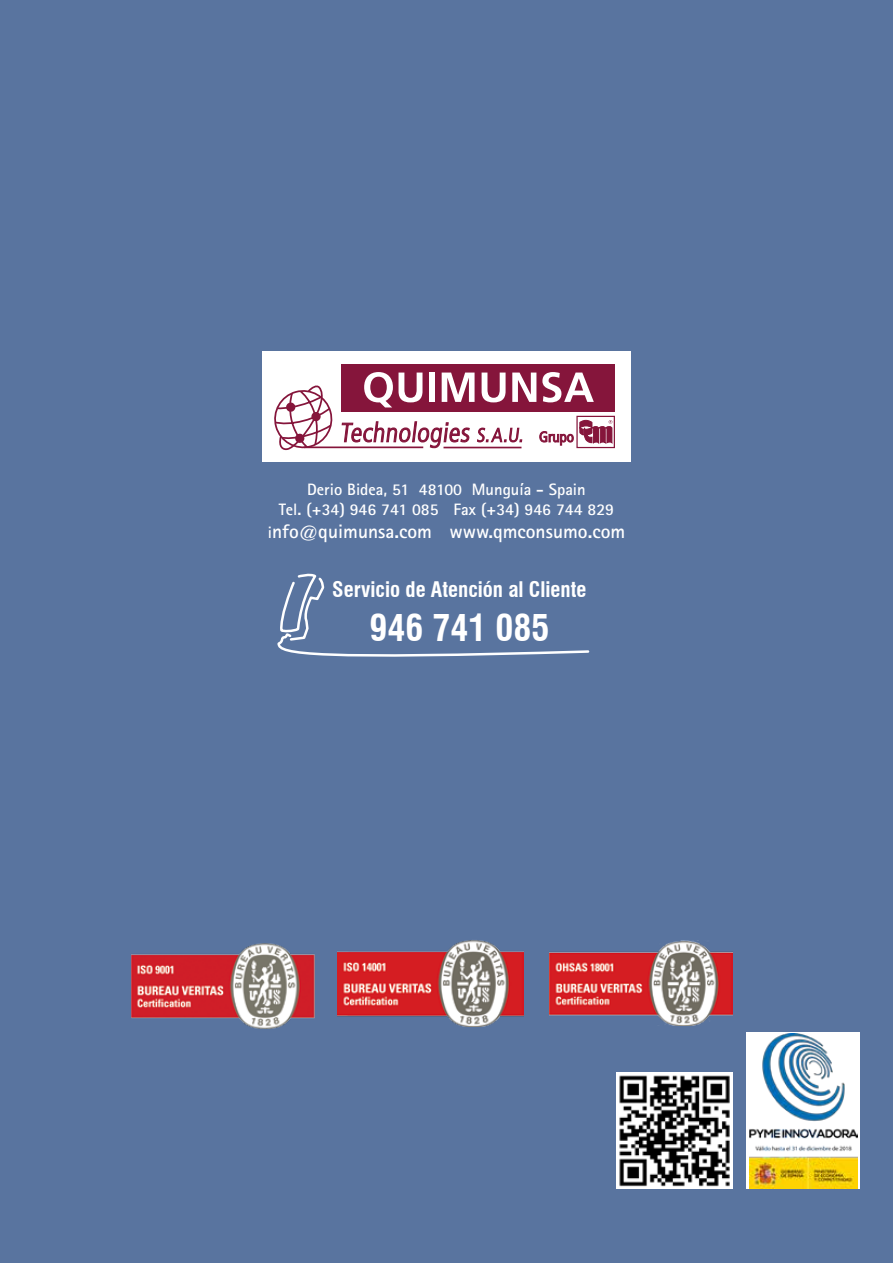
<style>
.page{position:relative;width:893px;height:1263px;background:#59749f}
.page>*{position:absolute;margin:0;border:0;box-sizing:border-box;transform-origin:0 0}
.t1{font:700 condensed 36px "Swiss 721 BT";color:#fff}
.t2{font:700 condensed 21px "Swiss 721 BT";color:#fff}
.t3{font:700 19.5px "Rotis Sans Serif";color:#fff}
.t4{font:700 16.5px/19.8px "Rotis Sans Serif";color:#fff;text-align:center}
.s1{font-size:16.5px}
</style>
<div class="page">
<svg style="left:277px;top:573px;width:313px;height:84px"></svg>
<img style="left:131px;top:943px;width:184px;height:85px">
<img style="left:337px;top:940px;width:186px;height:86px">
<img style="left:550px;top:940px;width:183px;height:86px">
<img style="left:617px;top:1073px;width:115px;height:115px">
<div style="left:746px;top:1032px;width:114px;height:156px;background:#fff"></div>
<img style="left:749px;top:1034px;width:108px;height:154px">
<div style="left:262px;top:352px;width:368px;height:110px;background:#fff"></div>
<svg style="left:274px;top:385px;width:61px;height:66px"></svg>
<div style="left:576px;top:416px;width:39px;height:32px;border:1px solid #85153b"></div>
<svg style="left:580px;top:420px;width:32px;height:23px"></svg>
<svg style="left:540px;top:431px;width:33px;height:14px"></svg>
<div style="left:341px;top:364px;width:274px;height:48px;background:#85153b"></div>
<svg style="left:364px;top:372px;width:29px;height:35px"></svg>
<svg style="left:399px;top:373px;width:23px;height:29px"></svg>
<div style="left:429px;top:373px;width:6px;height:29px;background:#fff"></div>
<svg style="left:442px;top:373px;width:33px;height:29px"></svg>
<svg style="left:482px;top:373px;width:24px;height:29px"></svg>
<svg style="left:512px;top:373px;width:24px;height:29px"></svg>
<svg style="left:542px;top:372px;width:52px;height:30px"></svg>
<svg style="left:341px;top:421px;width:129px;height:28px"></svg>
<svg style="left:476px;top:427px;width:46px;height:22px"></svg>
<hr style="left:443px;top:447px;width:78px;height:1px;background:#85153b">
<hr style="left:304px;top:446px;width:119px;height:2px;background:#85153b">
<p class="t4" style="left:279px;top:479px;width:337px">Derio Bidea, 51 48100 Munguía - Spain<br>Tel. (+34) 946 741 085 Fax (+34) 946 744 829</p>
<p class="t3" style="left:268px;top:519px;width:359px"><span class="s1">i</span>nfo@quimunsa.com www.qmconsumo.com</p>
<p class="t2" style="left:332px;top:577px;width:256px">Servicio de Atención al Cliente</p>
<h1 class="t1" style="left:369px;top:606px;width:181px">946 741 085</h1>
</div>
